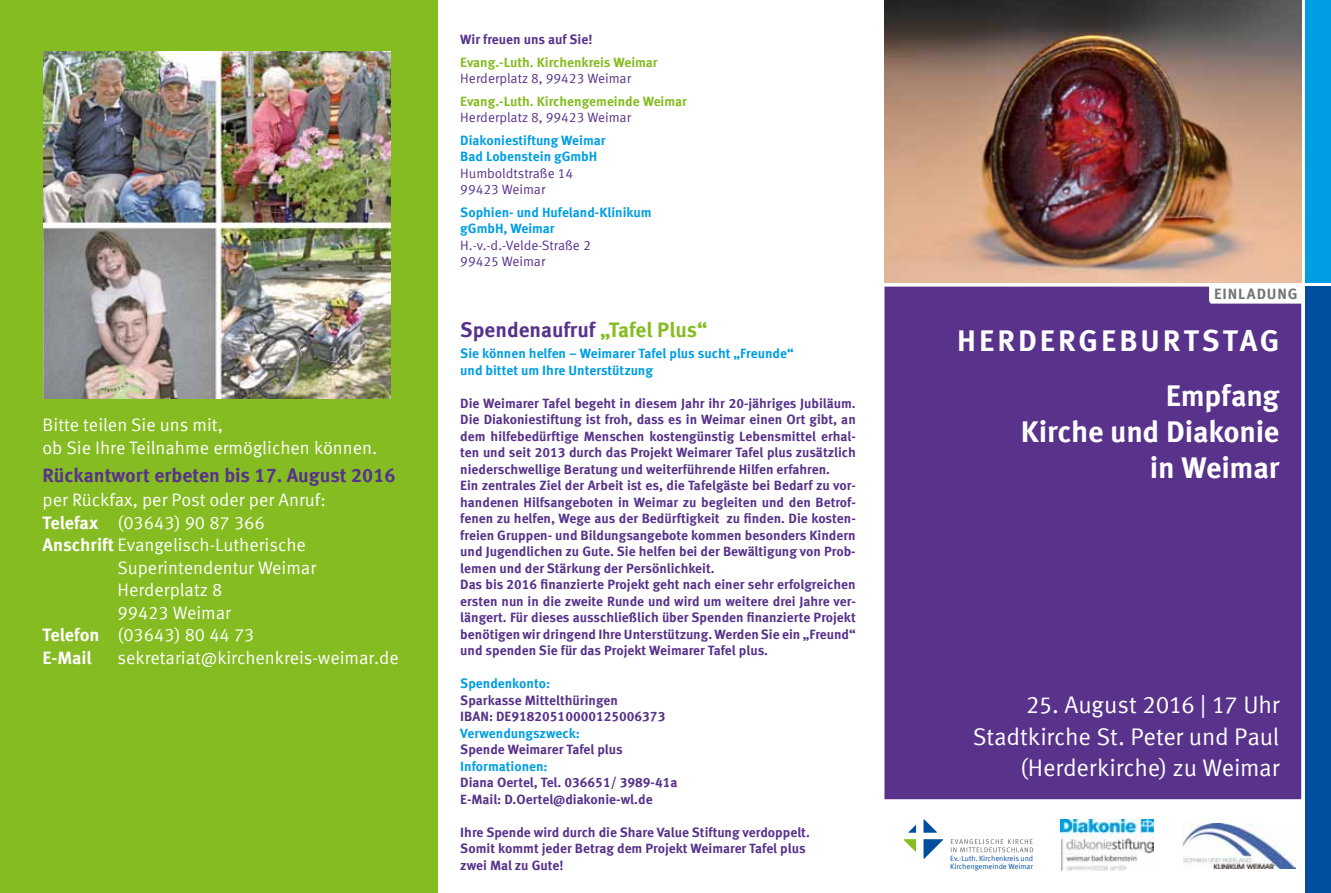
<style>
.page{position:relative;width:1331px;height:893px;background:#fff}
.page>*{position:absolute;margin:0;border:0;box-sizing:border-box;transform-origin:0 0}
.t1{font:700 30px/36px "Meta Offc";letter-spacing:-.005em;color:#fff;text-align:right}
.t2{font:700 30px/55.5px "Meta Offc";letter-spacing:.095em;color:#fff;text-align:right}
.t3{font:24px/31.5px "Meta Offc Norm";letter-spacing:-.01em;color:#fff;text-align:right}
.t4{font:700 21px "Meta Offc";color:#58328b}
.t5{font:700 19.5px "Meta Offc";color:#58328b}
.t6{font:18px/22.5px "Meta Offc Norm";color:#fff}
.t7{font:700 18px "Meta Offc";color:#fff}
.t8{font:700 15px "Meta Offc";letter-spacing:.06em;color:#717676}
.t9{font:700 13.5px/16.5px "Meta Offc";color:#58328b}
.t10{font:700 13.5px/16.5px "Meta Offc";color:#009ee3}
.t11{font:13.5px/16.5px "Meta Offc Norm";color:#58328b}
.t12{font:700 13.5px "Meta Offc";color:#85bc21}
.t13{font:7.5px/7.5px "Meta Offc Norm";letter-spacing:-.005em;color:#004e9e}
.s1{font-family:"Meta Offc";font-weight:700}
.s2{color:#85bc21}
</style>
<div class="page">
<div style="left:0;top:0;width:438px;height:893px;background:#85bc21"></div>
<div style="left:884px;top:287px;width:417px;height:512px;background:#58328b"></div>
<div style="left:1305px;top:287px;width:26px;height:606px;background:#004e9e"></div>
<div style="left:1305px;top:0;width:26px;height:282px;background:#009ee3"></div>
<img style="left:44px;top:52px;width:347px;height:347px">
<img style="left:884px;top:0;width:417px;height:282px">
<svg style="left:903px;top:819px;width:40px;height:40px"></svg>
<svg style="left:951px;top:839px;width:82px;height:13px"></svg>
<img style="left:1061px;top:819px;width:92px;height:51px">
<img style="left:1183px;top:824px;width:112px;height:45px">
<h3 class="t6" style="left:43px;top:414px;width:336px">Bitte teilen Sie uns mit,<br>ob Sie Ihre Teilnahme ermöglichen können.</h3>
<h3 class="t5" style="left:43px;top:464px;width:355px">Rückantwort erbeten bis 17. August 2016</h3>
<h3 class="t6" style="left:43px;top:489px;width:285px">per Rückfax, per Post oder per Anruf:</h3>
<h3 class="t6" style="left:43px;top:512px;width:224px"><span class="s1">Telefax</span> (03643) 90 87 366</h3>
<h3 class="t6" style="left:43px;top:534px;width:265px"><span class="s1">Anschrift</span> Evangelisch-Lutherische</h3>
<h3 class="t6" style="left:118px;top:557px;width:200px">Superintendentur Weimar</h3>
<h3 class="t6" style="left:118px;top:579px;width:106px">Herderplatz 8</h3>
<h3 class="t6" style="left:118px;top:602px;width:115px">99423 Weimar</h3>
<h3 class="t6" style="left:43px;top:624px;width:213px"><span class="s1">Telefon</span> (03643) 80 44 73</h3>
<h3 class="t7" style="left:43px;top:647px;width:51px">E-Mail</h3>
<h3 class="t6" style="left:118px;top:647px;width:283px">sekretariat@kirchenkreis-weimar.de</h3>
<p class="t9" style="left:460px;top:32px;width:134px">Wir freuen uns auf Sie!</p>
<p class="t12" style="left:460px;top:54px;width:199px">Evang.-Luth. Kirchenkreis Weimar</p>
<p class="t11" style="left:460px;top:71px;width:172px">Herderplatz 8, 99423 Weimar</p>
<p class="t12" style="left:460px;top:93px;width:228px">Evang.-Luth. Kirchengemeinde Weimar</p>
<p class="t11" style="left:460px;top:110px;width:172px">Herderplatz 8, 99423 Weimar</p>
<p class="t10" style="left:460px;top:132px;width:147px">Diakoniestiftung Weimar<br>Bad Lobenstein gGmbH</p>
<p class="t11" style="left:460px;top:165px;width:114px">Humboldtstraße 14<br>99423 Weimar</p>
<p class="t10" style="left:460px;top:204px;width:193px">Sophien- und Hufeland-Klinikum gGmbH, Weimar</p>
<p class="t11" style="left:460px;top:237px;width:132px">H.-v.-d.-Velde-Straße 2<br>99425 Weimar</p>
<h3 class="t4" style="left:460px;top:317px;width:249px">Spendenaufruf <span class="s2">„Tafel Plus“</span></h3>
<p class="t10" style="left:460px;top:346px;width:335px">Sie können helfen – Weimarer Tafel plus sucht „Freunde“ und bittet um Ihre Unterstützung</p>
<p class="t9" style="left:460px;top:395px;width:397px">Die Weimarer Tafel begeht in diesem Jahr ihr 20-jähriges Jubiläum.<br>Die Diakoniestiftung ist froh, dass es in Weimar einen Ort gibt, an dem hilfebedürftige Menschen kostengünstig Lebensmittel erhal&shy;ten und seit 2013 durch das Projekt Weimarer Tafel plus zusätzlich niederschwellige Beratung und weiterführende Hilfen erfahren.<br>Ein zentrales Ziel der Arbeit ist es, die Tafelgäste bei Bedarf zu vor&shy;handenen Hilfsangeboten in Weimar zu begleiten und den Betrof&shy;fenen zu helfen, Wege aus der Bedürftigkeit zu finden. Die kosten&shy;freien Gruppen- und Bildungsangebote kommen besonders Kindern und Jugendlichen zu Gute. Sie helfen bei der Bewältigung von Prob&shy;lemen und der Stärkung der Persönlichkeit.<br>Das bis 2016 finanzierte Projekt geht nach einer sehr erfolgreichen ersten nun in die zweite Runde und wird um weitere drei Jahre ver&shy;längert. Für dieses ausschließlich über Spenden finanzierte Projekt benötigen wir dringend Ihre Unterstützung. Werden Sie ein „Freund“ und spenden Sie für das Projekt Weimarer Tafel plus.</p>
<p class="t10" style="left:460px;top:675px;width:91px">Spendenkonto:</p>
<p class="t9" style="left:460px;top:692px;width:207px">Sparkasse Mittelthüringen<br>IBAN: DE91820510000125006373</p>
<p class="t10" style="left:460px;top:725px;width:121px">Verwendungszweck:</p>
<p class="t9" style="left:460px;top:741px;width:164px">Spende Weimarer Tafel plus</p>
<p class="t10" style="left:460px;top:758px;width:89px">Informationen:</p>
<p class="t9" style="left:460px;top:774px;width:219px">Diana Oertel, Tel. 036651/ 3989-41a<br>E-Mail: D.Oertel@diakonie-wl.de</p>
<p class="t9" style="left:460px;top:824px;width:351px">Ihre Spende wird durch die Share Value Stiftung verdoppelt.<br>Somit kommt jeder Betrag dem Projekt Weimarer Tafel plus zwei Mal zu Gute!</p>
<p class="t8" style="left:1214px;top:285px;width:85px">EINLADUNG</p>
<h1 class="t2" style="left:957px;top:314px;width:324px">HERDERGEBURTSTAG<br>Empfang</h1>
<h1 class="t1" style="left:1021px;top:415px;width:260px">Kirche und Diakonie in Weimar</h1>
<h2 class="t3" style="left:973px;top:690px;width:308px">25. August 2016 | 17 Uhr<br>Stadtkirche St. Peter und Paul (Herderkirche) zu Weimar</h2>
<p class="t13" style="left:950px;top:855px;width:85px">Ev.-Luth. Kirchenkreis und<br>Kirchengemeinde Weimar</p>
</div>
